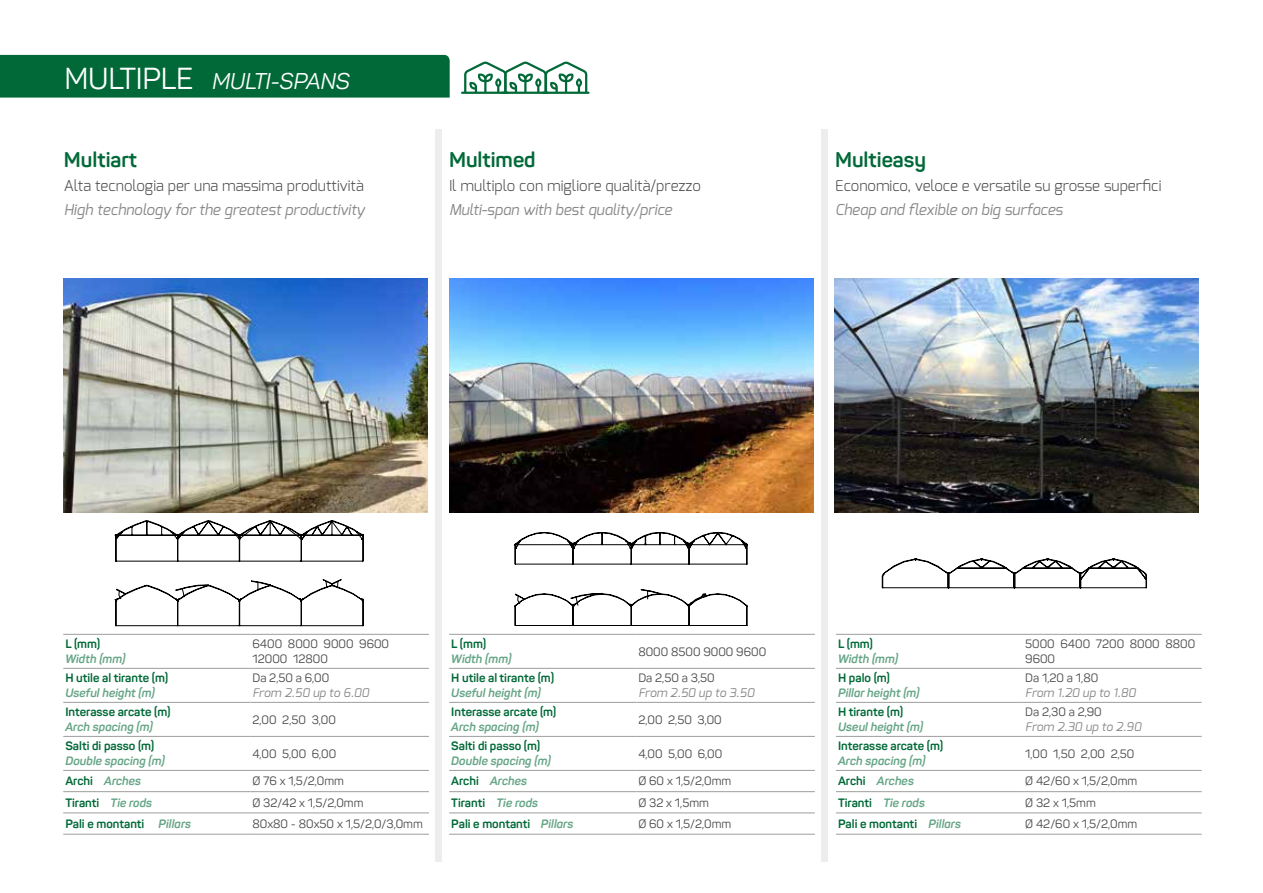
<style>
.page{position:relative;width:1263px;height:893px;background:#fff}
.page>*{position:absolute;margin:0;border:0;box-sizing:border-box;transform-origin:0 0}
.t1{font:italic 22.5px "Panton";letter-spacing:-.01em;color:#fff}
.t2{font:700 21px "Panton";color:#006937}
.t3{font:300 15px "Exo";color:#4a4a49}
.t4{font:italic 15px "Exo";color:#878787}
.t5{font:12px/15px "Panton";color:#4a4a49}
.t6{font:700 12px "Panton";color:#006937}
.t7{font:italic 700 12px "Panton";color:#66a587}
.t8{font:italic 12px "Exo";color:#878787}
.s1{font-style:normal;font-size:30px}
.s2{font-style:normal;color:#006937}
.s3{font-style:italic;color:#66a587}
</style>
<div class="page">
<div style="left:435px;top:130px;width:7px;height:732px;background:#ededed"></div>
<div style="left:821px;top:130px;width:6px;height:732px;background:#ededed"></div>
<img style="left:63px;top:279px;width:365px;height:233px">
<img style="left:449px;top:279px;width:364px;height:233px">
<img style="left:834px;top:279px;width:365px;height:233px">
<svg style="left:115px;top:492px;width:252px;height:70px"></svg>
<svg style="left:115px;top:579px;width:249px;height:47px"></svg>
<svg style="left:514px;top:531px;width:233px;height:95px"></svg>
<svg style="left:882px;top:558px;width:265px;height:31px"></svg>
<div style="left:0;top:55px;width:450px;height:43px;background:#006937"></div>
<svg style="left:461px;top:61px;width:128px;height:33px"></svg>
<hr style="left:63px;top:634px;width:187px;height:1px;background:#9d9d9c">
<hr style="left:250px;top:634px;width:179px;height:1px;background:#9d9d9c">
<hr style="left:63px;top:668px;width:187px;height:1px;background:#9d9d9c">
<hr style="left:250px;top:668px;width:179px;height:1px;background:#9d9d9c">
<hr style="left:63px;top:702px;width:187px;height:1px;background:#9d9d9c">
<hr style="left:250px;top:702px;width:179px;height:1px;background:#9d9d9c">
<hr style="left:63px;top:736px;width:187px;height:1px;background:#9d9d9c">
<hr style="left:250px;top:736px;width:179px;height:1px;background:#9d9d9c">
<hr style="left:63px;top:770px;width:187px;height:1px;background:#9d9d9c">
<hr style="left:250px;top:770px;width:179px;height:1px;background:#9d9d9c">
<hr style="left:63px;top:791px;width:187px;height:1px;background:#9d9d9c">
<hr style="left:250px;top:791px;width:179px;height:1px;background:#9d9d9c">
<hr style="left:63px;top:812px;width:187px;height:1px;background:#9d9d9c">
<hr style="left:250px;top:812px;width:179px;height:1px;background:#9d9d9c">
<hr style="left:63px;top:834px;width:187px;height:1px;background:#9d9d9c">
<hr style="left:250px;top:834px;width:179px;height:1px;background:#9d9d9c">
<hr style="left:449px;top:634px;width:187px;height:1px;background:#9d9d9c">
<hr style="left:636px;top:634px;width:179px;height:1px;background:#9d9d9c">
<hr style="left:449px;top:668px;width:187px;height:1px;background:#9d9d9c">
<hr style="left:636px;top:668px;width:179px;height:1px;background:#9d9d9c">
<hr style="left:449px;top:702px;width:187px;height:1px;background:#9d9d9c">
<hr style="left:636px;top:702px;width:179px;height:1px;background:#9d9d9c">
<hr style="left:449px;top:736px;width:187px;height:1px;background:#9d9d9c">
<hr style="left:636px;top:736px;width:179px;height:1px;background:#9d9d9c">
<hr style="left:449px;top:770px;width:187px;height:1px;background:#9d9d9c">
<hr style="left:636px;top:770px;width:179px;height:1px;background:#9d9d9c">
<hr style="left:449px;top:791px;width:187px;height:1px;background:#9d9d9c">
<hr style="left:636px;top:791px;width:179px;height:1px;background:#9d9d9c">
<hr style="left:449px;top:812px;width:187px;height:1px;background:#9d9d9c">
<hr style="left:636px;top:812px;width:179px;height:1px;background:#9d9d9c">
<hr style="left:449px;top:834px;width:187px;height:1px;background:#9d9d9c">
<hr style="left:636px;top:834px;width:179px;height:1px;background:#9d9d9c">
<hr style="left:836px;top:634px;width:187px;height:1px;background:#9d9d9c">
<hr style="left:1023px;top:634px;width:179px;height:1px;background:#9d9d9c">
<hr style="left:836px;top:668px;width:187px;height:1px;background:#9d9d9c">
<hr style="left:1023px;top:668px;width:179px;height:1px;background:#9d9d9c">
<hr style="left:836px;top:702px;width:187px;height:1px;background:#9d9d9c">
<hr style="left:1023px;top:702px;width:179px;height:1px;background:#9d9d9c">
<hr style="left:836px;top:736px;width:187px;height:1px;background:#9d9d9c">
<hr style="left:1023px;top:736px;width:179px;height:1px;background:#9d9d9c">
<hr style="left:836px;top:770px;width:187px;height:1px;background:#9d9d9c">
<hr style="left:1023px;top:770px;width:179px;height:1px;background:#9d9d9c">
<hr style="left:836px;top:791px;width:187px;height:1px;background:#9d9d9c">
<hr style="left:1023px;top:791px;width:179px;height:1px;background:#9d9d9c">
<hr style="left:836px;top:812px;width:187px;height:1px;background:#9d9d9c">
<hr style="left:1023px;top:812px;width:179px;height:1px;background:#9d9d9c">
<hr style="left:836px;top:834px;width:187px;height:1px;background:#9d9d9c">
<hr style="left:1023px;top:834px;width:179px;height:1px;background:#9d9d9c">
<h1 class="t1" style="left:64px;top:67px;width:287px"><span class="s1">MULTIPLE</span> MULTI-SPANS</h1>
<h2 class="t2" style="left:64px;top:146px;width:75px">Multiart</h2>
<p class="t3" style="left:64px;top:175px;width:301px">Alta tecnologia per una massima produttività</p>
<p class="t4" style="left:64px;top:199px;width:302px">High technology for the greatest productivity</p>
<h2 class="t2" style="left:449px;top:146px;width:88px">Multimed</h2>
<p class="t3" style="left:449px;top:175px;width:253px">Il multiplo con migliore qualità/prezzo</p>
<p class="t4" style="left:449px;top:199px;width:224px">Multi-span with best quality/price</p>
<h2 class="t2" style="left:835px;top:146px;width:92px">Multieasy</h2>
<p class="t3" style="left:835px;top:175px;width:328px">Economico, veloce e versatile su grosse superfici</p>
<p class="t4" style="left:835px;top:199px;width:229px">Cheap and flexible on big surfaces</p>
<p class="t6" style="left:65px;top:637px;width:36px">L (mm)</p>
<p class="t7" style="left:65px;top:651px;width:62px">Width (mm)</p>
<p class="t5" style="left:252px;top:636px;width:138px">6400 8000 9000 9600<br>12000 12800</p>
<p class="t6" style="left:451px;top:637px;width:36px">L (mm)</p>
<p class="t7" style="left:451px;top:651px;width:62px">Width (mm)</p>
<p class="t5" style="left:638px;top:644px;width:129px">8000 8500 9000 9600</p>
<p class="t6" style="left:838px;top:637px;width:36px">L (mm)</p>
<p class="t7" style="left:838px;top:651px;width:62px">Width (mm)</p>
<p class="t5" style="left:1025px;top:636px;width:172px">5000 6400 7200 8000 8800<br>9600</p>
<p class="t6" style="left:65px;top:671px;width:104px">H utile al tirante (m)</p>
<p class="t7" style="left:65px;top:686px;width:91px">Useful height (m)</p>
<p class="t5" style="left:252px;top:670px;width:78px">Da 2,50 a 6,00</p>
<p class="t8" style="left:252px;top:685px;width:118px">From 2.50 up to 6.00</p>
<p class="t6" style="left:451px;top:671px;width:104px">H utile al tirante (m)</p>
<p class="t7" style="left:451px;top:686px;width:91px">Useful height (m)</p>
<p class="t5" style="left:638px;top:670px;width:78px">Da 2,50 a 3,50</p>
<p class="t8" style="left:638px;top:685px;width:118px">From 2.50 up to 3.50</p>
<p class="t6" style="left:838px;top:671px;width:53px">H palo (m)</p>
<p class="t7" style="left:838px;top:686px;width:83px">Pillar height (m)</p>
<p class="t5" style="left:1025px;top:670px;width:75px">Da 1,20 a 1,80</p>
<p class="t8" style="left:1025px;top:685px;width:112px">From 1.20 up to 1.80</p>
<p class="t6" style="left:65px;top:705px;width:107px">Interasse arcate (m)</p>
<p class="t7" style="left:65px;top:720px;width:89px">Arch spacing (m)</p>
<p class="t5" style="left:252px;top:712px;width:85px">2,00 2,50 3,00</p>
<p class="t6" style="left:451px;top:705px;width:107px">Interasse arcate (m)</p>
<p class="t7" style="left:451px;top:720px;width:89px">Arch spacing (m)</p>
<p class="t5" style="left:638px;top:712px;width:85px">2,00 2,50 3,00</p>
<p class="t6" style="left:838px;top:705px;width:67px">H tirante (m)</p>
<p class="t7" style="left:838px;top:720px;width:87px">Useul height (m)</p>
<p class="t5" style="left:1025px;top:704px;width:78px">Da 2,30 a 2,90</p>
<p class="t8" style="left:1025px;top:719px;width:118px">From 2.30 up to 2.90</p>
<p class="t6" style="left:65px;top:739px;width:90px">Salti di passo (m)</p>
<p class="t7" style="left:65px;top:754px;width:101px">Double spacing (m)</p>
<p class="t5" style="left:252px;top:746px;width:85px">4,00 5,00 6,00</p>
<p class="t6" style="left:451px;top:739px;width:90px">Salti di passo (m)</p>
<p class="t7" style="left:451px;top:754px;width:101px">Double spacing (m)</p>
<p class="t5" style="left:638px;top:746px;width:85px">4,00 5,00 6,00</p>
<p class="t6" style="left:838px;top:739px;width:107px">Interasse arcate (m)</p>
<p class="t7" style="left:838px;top:754px;width:89px">Arch spacing (m)</p>
<p class="t5" style="left:1025px;top:746px;width:111px">1,00 1,50 2,00 2,50</p>
<p class="t7" style="left:65px;top:774px;width:77px"><span class="s2">Archi</span> Arches</p>
<p class="t5" style="left:252px;top:774px;width:93px">Ø 76 x 1,5/2,0mm</p>
<p class="t6" style="left:65px;top:795px;width:88px">Tiranti <span class="s3">Tie rods</span></p>
<p class="t5" style="left:252px;top:795px;width:113px">Ø 32/42 x 1,5/2,0mm</p>
<p class="t6" style="left:65px;top:816px;width:127px">Pali e montanti <span class="s3">Pillars</span></p>
<p class="t5" style="left:252px;top:816px;width:172px">80x80 - 80x50 x 1,5/2,0/3,0mm</p>
<p class="t7" style="left:451px;top:774px;width:77px"><span class="s2">Archi</span> Arches</p>
<p class="t5" style="left:638px;top:774px;width:94px">Ø 60 x 1,5/2,0mm</p>
<p class="t6" style="left:451px;top:795px;width:88px">Tiranti <span class="s3">Tie rods</span></p>
<p class="t5" style="left:638px;top:795px;width:72px">Ø 32 x 1,5mm</p>
<p class="t6" style="left:451px;top:816px;width:124px">Pali e montanti <span class="s3">Pillars</span></p>
<p class="t5" style="left:638px;top:816px;width:94px">Ø 60 x 1,5/2,0mm</p>
<p class="t7" style="left:838px;top:774px;width:77px"><span class="s2">Archi</span> Arches</p>
<p class="t5" style="left:1025px;top:774px;width:114px">Ø 42/60 x 1,5/2,0mm</p>
<p class="t6" style="left:838px;top:795px;width:88px">Tiranti <span class="s3">Tie rods</span></p>
<p class="t5" style="left:1025px;top:795px;width:72px">Ø 32 x 1,5mm</p>
<p class="t6" style="left:838px;top:816px;width:125px">Pali e montanti <span class="s3">Pillars</span></p>
<p class="t5" style="left:1025px;top:816px;width:114px">Ø 42/60 x 1,5/2,0mm</p>
</div>
